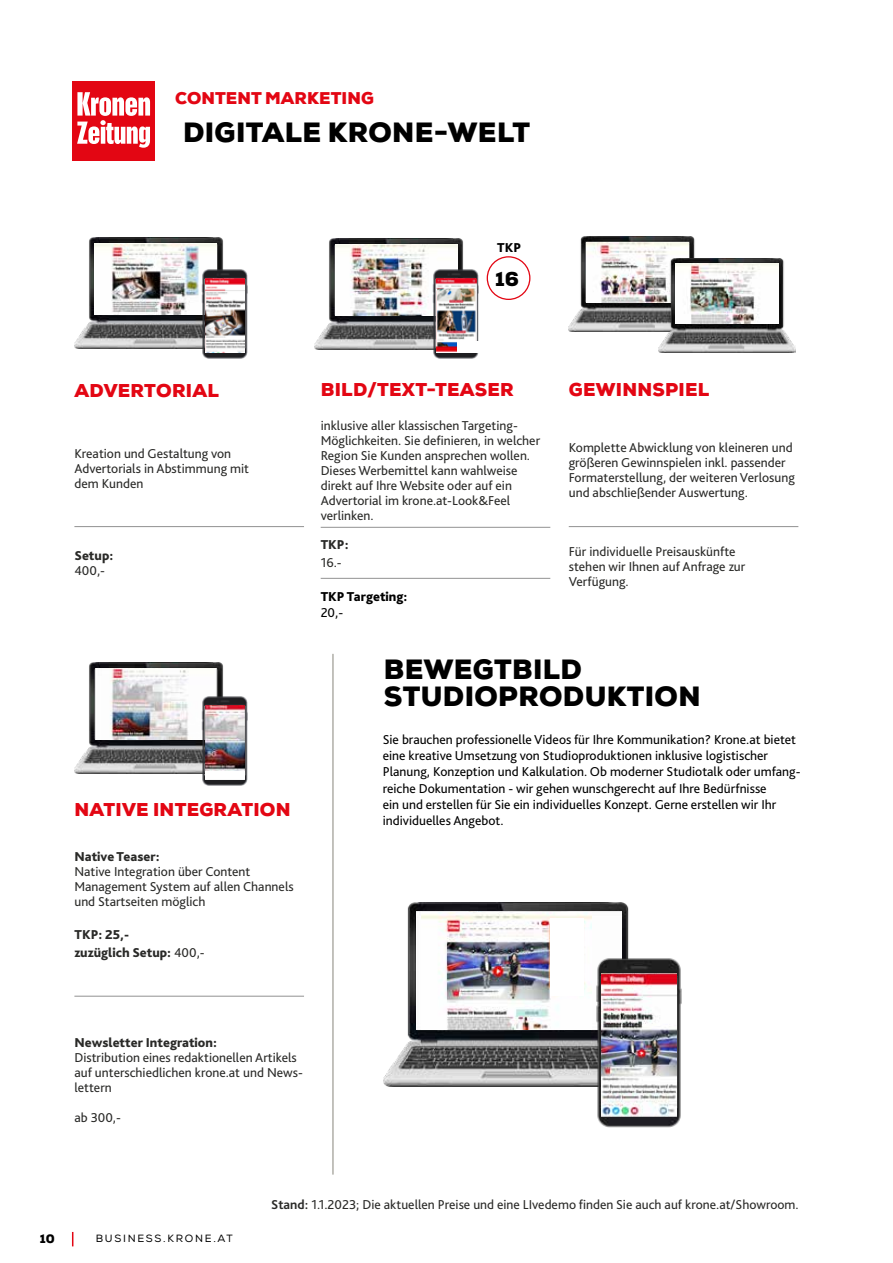
<style>
.page{position:relative;width:893px;height:1263px;background:#fff}
.page>*{position:absolute;margin:0;border:0;box-sizing:border-box;transform-origin:0 0}
.t1{font:900 27px/27px "Nexa";letter-spacing:.015em;color:#000}
.t2{font:900 19.5px "Nexa";color:#000}
.t3{font:900 18px "Nexa";letter-spacing:.015em;color:#e30613}
.t4{font:900 16.5px "Nexa";letter-spacing:.005em;color:#e30613}
.t5{font:13.5px/15px "Bliss Pro";color:#2a2a28}
.t6{font:13.5px/16.2px "Bliss Pro";color:#000}
.t7{font:800 13.5px/18px "Bliss Pro";color:#2a2a28}
.t8{font:800 13.5px "Bliss Pro";color:#000}
.t9{font:900 12px "Nexa";color:#000}
.t10{font:10.5px "Nexa";letter-spacing:.165em;color:#000}
.s1{font-weight:400}
.s2{font-weight:700}
</style>
<div class="page">
<svg style="left:72px;top:1232px;width:1px;height:14px"></svg>
<hr style="left:74px;top:526px;width:230px;height:1px;background:#929292">
<hr style="left:321px;top:527px;width:229px;height:1px;background:#929292">
<hr style="left:321px;top:578px;width:229px;height:1px;background:#929292">
<hr style="left:569px;top:526px;width:229px;height:1px;background:#929292">
<hr style="left:74px;top:996px;width:230px;height:1px;background:#929292">
<hr style="left:333px;top:654px;width:1px;height:520px;background:#87867c">
<img style="left:384px;top:903px;width:245px;height:184px">
<img style="left:416px;top:911px;width:205px;height:119px">
<img style="left:591px;top:953px;width:91px;height:175px">
<img style="left:74px;top:237px;width:150px;height:112px">
<img style="left:95px;top:244px;width:122px;height:70px">
<img style="left:315px;top:238px;width:149px;height:112px">
<img style="left:335px;top:245px;width:122px;height:70px">
<img style="left:569px;top:237px;width:126px;height:94px">
<img style="left:586px;top:242px;width:103px;height:60px">
<img style="left:658px;top:258px;width:138px;height:95px">
<img style="left:676px;top:263px;width:103px;height:61px">
<img style="left:200px;top:266px;width:48px;height:93px">
<img style="left:205px;top:278px;width:40px;height:75px">
<img style="left:431px;top:266px;width:48px;height:93px">
<img style="left:436px;top:279px;width:40px;height:74px">
<div style="left:457px;top:341px;width:40px;height:12px;background:#fff"></div>
<img style="left:205px;top:279px;width:40px;height:73px">
<img style="left:74px;top:662px;width:150px;height:112px">
<img style="left:95px;top:669px;width:122px;height:71px">
<img style="left:200px;top:693px;width:48px;height:93px">
<img style="left:205px;top:705px;width:40px;height:67px">
<div style="left:205px;top:772px;width:40px;height:7px;background:#fff"></div>
<img style="left:422px;top:912px;width:170px;height:118px">
<img style="left:601px;top:974px;width:76px;height:143px">
<div style="left:550px;top:918px;width:33px;height:78px;background:#fff"></div>
<div style="left:487px;top:256px;width:43px;height:44px;border:1px solid #e30613;border-radius:50%"></div>
<div style="left:72px;top:81px;width:83px;height:80px;background:#e30613"></div>
<svg style="left:77px;top:92px;width:73px;height:56px"></svg>
<p class="t4" style="left:175px;top:87px;width:200px">CONTENT MARKETING</p>
<h1 class="t1" style="left:183px;top:119px;width:349px">DIGITALE KRONE-WELT</h1>
<p class="t8" style="left:497px;top:239px;width:26px">TKP</p>
<h2 class="t2" style="left:495px;top:266px;width:25px">16</h2>
<h3 class="t3" style="left:75px;top:379px;width:146px">ADVERTORIAL</h3>
<p class="t5" style="left:74px;top:446px;width:176px">Kreation und Gestaltung von<br>Advertorials in Abstimmung mit dem Kunden</p>
<p class="t7" style="left:74px;top:547px;width:40px">Setup:</p>
<p class="t5" style="left:74px;top:563px;width:32px">400,-</p>
<h3 class="t3" style="left:75px;top:797px;width:218px">NATIVE INTEGRATION</h3>
<p class="t7" style="left:74px;top:847px;width:87px">Native Teaser:</p>
<p class="t5" style="left:74px;top:863px;width:221px">Native Integration über Content<br>Management System auf allen Channels und Startseiten möglich</p>
<p class="t7" style="left:74px;top:925px;width:132px">TKP: 25,-<br>zuzüglich Setup: <span class="s1">400,-</span></p>
<h3 class="t3" style="left:321px;top:378px;width:195px">BILD/TEXT-TEASER</h3>
<p class="t5" style="left:321px;top:418px;width:221px">inklusive aller klassischen Targeting-Möglichkeiten. Sie definieren, in welcher Region Sie Kunden ansprechen wollen.<br>Dieses Werbemittel kann wahlweise direkt auf Ihre Website oder auf ein Advertorial im krone.at-Look&amp;Feel verlinken.</p>
<p class="t7" style="left:321px;top:535px;width:29px">TKP:</p>
<p class="t5" style="left:321px;top:555px;width:23px">16.-</p>
<p class="t8" style="left:321px;top:588px;width:88px">TKP Targeting:</p>
<p class="t6" style="left:321px;top:604px;width:24px">20,-</p>
<h3 class="t3" style="left:569px;top:378px;width:142px">GEWINNSPIEL</h3>
<p class="t5" style="left:569px;top:440px;width:228px">Komplette Abwicklung von kleineren und größeren Gewinnspielen inkl. passender Formaterstellung, der weiteren Verlosung und abschließender Auswertung.</p>
<p class="t5" style="left:569px;top:544px;width:178px">Für individuelle Preisauskünfte stehen wir Ihnen auf Anfrage zur<br>Verfügung.</p>
<h1 class="t1" style="left:384px;top:656px;width:318px">BEWEGTBILD<br>STUDIOPRODUKTION</h1>
<p class="t6" style="left:383px;top:731px;width:419px">Sie brauchen professionelle Videos für Ihre Kommunikation? Krone.at bietet eine kreative Umsetzung von Studioproduktionen inklusive logistischer Planung, Konzeption und Kalkulation. Ob moderner Studiotalk oder umfang&shy;reiche Dokumentation - wir gehen wunschgerecht auf Ihre Bedürfnisse<br>ein und erstellen für Sie ein individuelles Konzept. Gerne erstellen wir Ihr individuelles Angebot.</p>
<p class="t7" style="left:74px;top:1033px;width:144px">Newsletter Integration:</p>
<p class="t5" style="left:74px;top:1050px;width:230px">Distribution eines redaktionellen Artikels auf unterschiedlichen krone.at und News&shy;lettern</p>
<p class="t5" style="left:74px;top:1110px;width:48px">ab 300,-</p>
<p class="t9" style="left:40px;top:1230px;width:16px">10</p>
<p class="t10" style="left:96px;top:1232px;width:139px">BUSINESS.KRONE.AT</p>
<p class="t5" style="left:271px;top:1197px;width:529px"><span class="s2">Stand:</span> 1.1.2023; Die aktuellen Preise und eine LIvedemo finden Sie auch auf krone.at/Showroom.</p>
</div>
